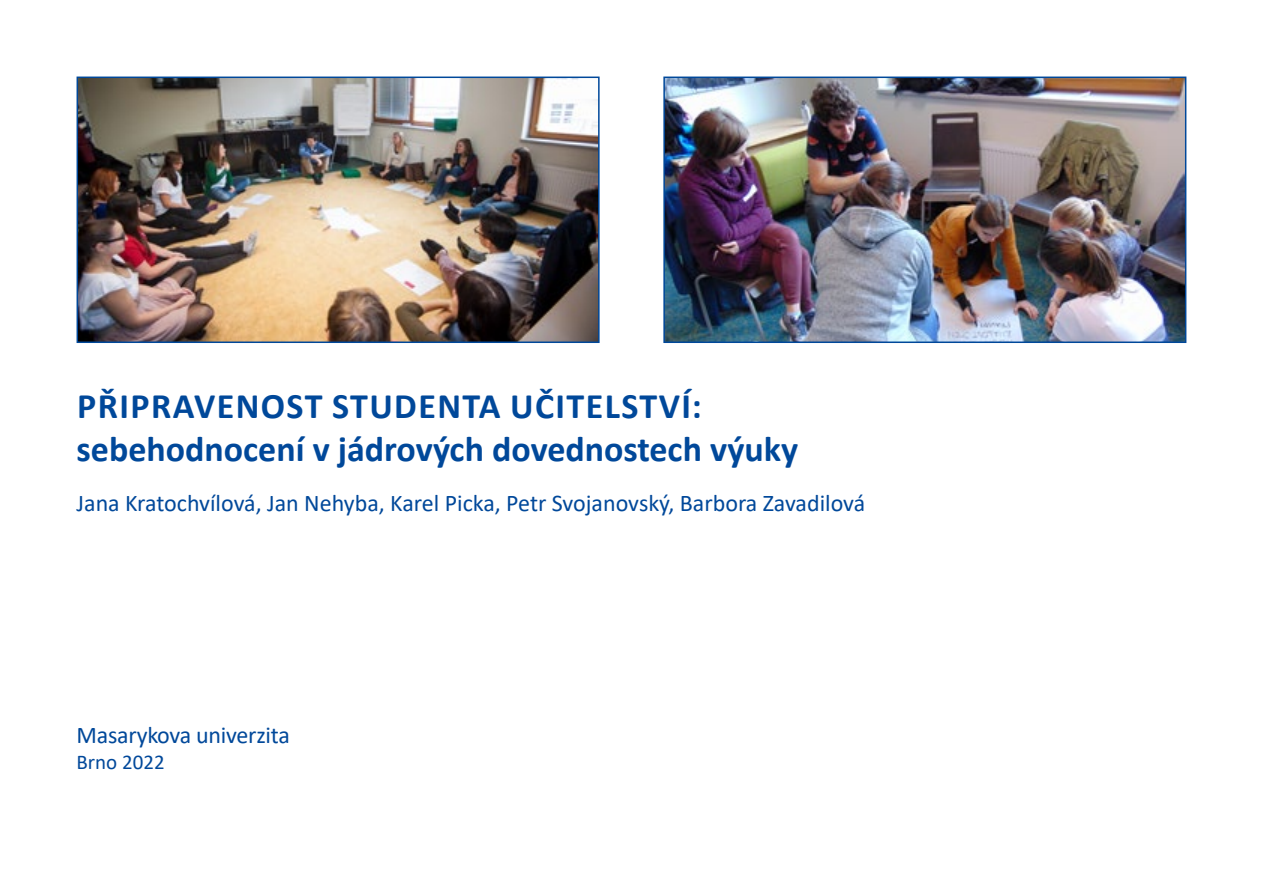
<style>
.page{position:relative;width:1263px;height:893px;background:#fff}
.page>*{position:absolute;margin:0;border:0;box-sizing:border-box;transform-origin:0 0}
.Nazev_publikace{font:700 36px "Calibri";color:#00489a}
.Nazev_publikace-2{font:700 36px "Calibri";letter-spacing:.04em;color:#00489a}
.Autor_publikace{font:24px "Calibri";color:#00489a}
.Text{font:24px "Calibri";letter-spacing:-.01em;color:#00489a}
.Text-2{font:21px "Calibri";color:#00489a}
</style>
<div class="page">
<img style="left:80px;top:80px;width:517px;height:260px">
<div style="left:77px;top:77px;width:523px;height:266px;border:2px solid #00489a"></div>
<img style="left:666px;top:80px;width:517px;height:260px">
<div style="left:663px;top:77px;width:523px;height:266px;border:2px solid #00489a"></div>
<p class="Nazev_publikace-2" style="left:77px;top:381px;width:626px">PŘIPRAVENOST STUDENTA UČITELSTVÍ:</p>
<p class="Nazev_publikace" style="left:77px;top:424px;width:723px">sebehodnocení v jádrových dovednostech výuky</p>
<p class="Autor_publikace" style="left:77px;top:487px;width:790px">Jana Kratochvílová, Jan Nehyba, Karel Picka, Petr Svojanovský, Barbora Zavadilová</p>
<p class="Text" style="left:77px;top:719px;width:215px">Masarykova univerzita</p>
<p class="Text-2" style="left:77px;top:747px;width:90px">Brno 2022</p>
</div>
